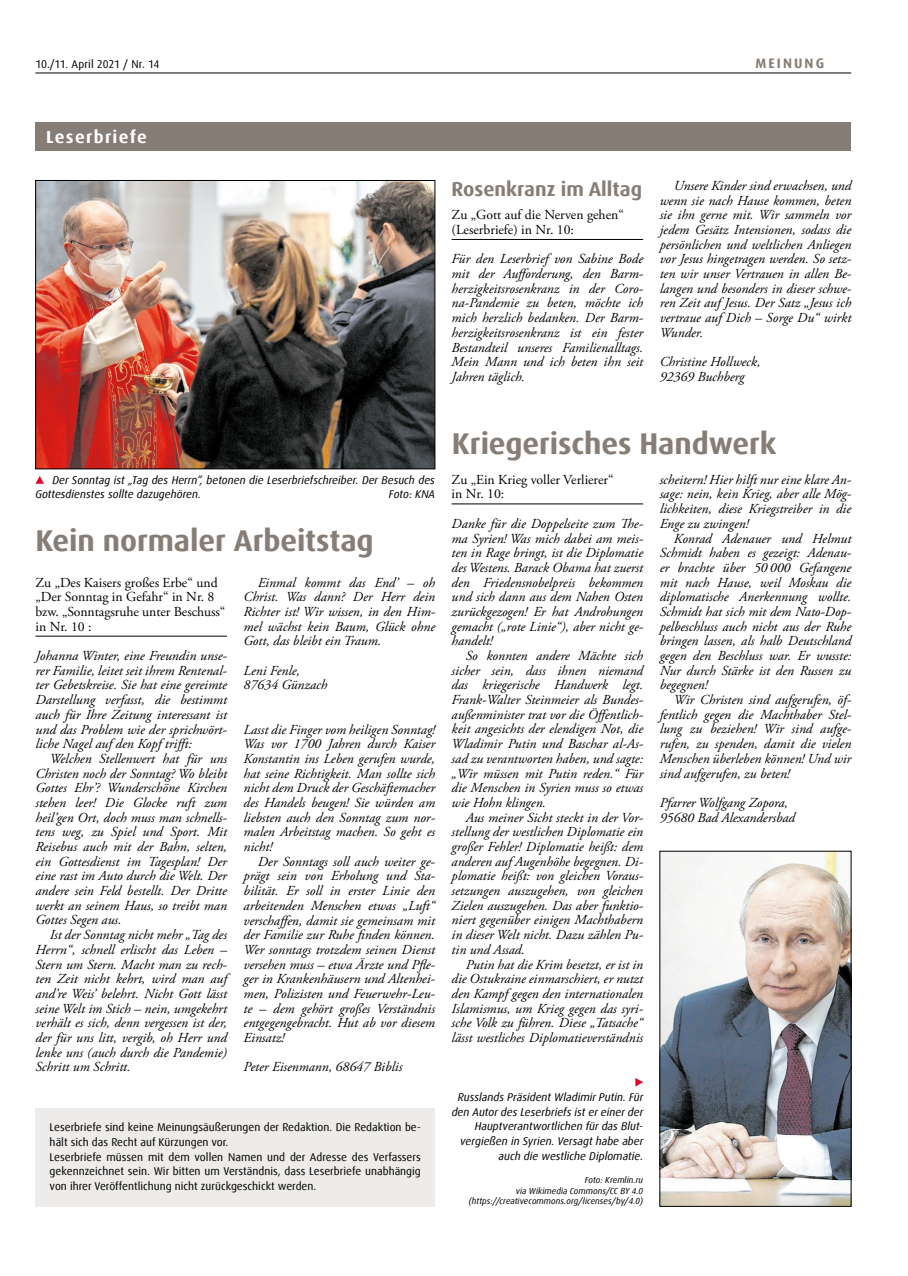
<style>
.page{position:relative;width:908px;height:1276px;background:#fff}
.page>*{position:absolute;margin:0;border:0;box-sizing:border-box;transform-origin:0 0}
.t1{font:700 30px "Dax Offc Pro";letter-spacing:-.005em;color:#867d76}
.t2{font:700 20px "Dax Offc Pro";color:#867d76}
.t3{font:700 17.5px "Dax Offc Pro";letter-spacing:.075em;color:#fff}
.t4{font:italic 13.75px/14.6px "Adobe Garamond Pro";color:#000;text-align:justify}
.t5{font:13.75px/14.6px "Adobe Garamond Pro";color:#000}
.t6{font:700 13.75px "Dax Offc Pro";letter-spacing:.15em;color:#867d76}
.t7{font:11.25px/14.8px "Dax Offc Pro";color:#000}
.t8{font:italic 11.25px/14.8px "Dax Offc Pro";color:#000}
.t9{font:italic 8.75px/10.6px "Dax Offc Pro";color:#000;text-align:right}
</style>
<div class="page">
<hr style="left:35px;top:73px;width:815px;height:1px;background:#000">
<div style="left:36px;top:1107px;width:399px;height:99px;background:#eeecea"></div>
<hr style="left:451px;top:504px;width:192px;height:1px;background:#000">
<hr style="left:35px;top:636px;width:192px;height:1px;background:#000">
<hr style="left:451px;top:239px;width:192px;height:1px;background:#000">
<div style="left:35px;top:122px;width:815px;height:29px;background:#867d76"></div>
<img style="left:37px;top:182px;width:396px;height:285px">
<div style="left:35px;top:180px;width:400px;height:289px;border:1px solid #000"></div>
<img style="left:661px;top:853px;width:187px;height:351px">
<svg style="left:35px;top:476px;width:9px;height:8px"></svg>
<svg style="left:635px;top:1078px;width:8px;height:8px"></svg>
<p class="t7" style="left:35px;top:56px;width:125px">10./11. April 2021 / Nr. 14</p>
<p class="t6" style="left:755px;top:54px;width:70px">MEINUNG</p>
<p class="t3" style="left:46px;top:125px;width:102px">Leserbriefe</p>
<h2 class="t2" style="left:451px;top:176px;width:192px">Rosenkranz im Alltag</h2>
<p class="t5" style="left:451px;top:208px;width:174px">Zu „Gott auf die Nerven gehen“ (Leserbriefe) in Nr. 10:</p>
<p class="t4" style="left:451px;top:252px;width:193px">Für den Leserbrief von Sabine Bode mit der Aufforderung, den Barm&shy;herzigkeitsrosenkranz in der Coro&shy;na-Pandemie zu beten, möchte ich mich herzlich bedanken. Der Barm&shy;herzigkeitsrosenkranz ist ein fester Bestandteil unseres Familienalltags.<br>Mein Mann und ich beten ihn seit Jahren täglich.</p>
<p class="t4" style="left:659px;top:179px;width:193px;text-indent:14px">Unsere Kinder sind erwachsen, und wenn sie nach Hause kommen, beten sie ihn gerne mit. Wir sammeln vor jedem Gesätz Intensionen, sodass die persönlichen und weltlichen Anliegen vor Jesus hingetragen werden. So setz&shy;ten wir unser Vertrauen in allen Be&shy;langen und besonders in dieser schwe&shy;ren Zeit auf Jesus. Der Satz „Jesus ich vertraue auf Dich – Sorge Du“ wirkt Wunder.</p>
<p class="t4" style="left:659px;top:355px;width:102px">Christine Hollweck,<br>92369 Buchberg</p>
<p class="t8" style="left:35px;top:472px;width:401px;text-indent:17px">Der Sonntag ist „Tag des Herrn“, betonen die Leserbriefschreiber. Der Besuch des<br>Gottesdienstes sollte dazugehören.</p>
<p class="t8" style="left:389px;top:487px;width:48px">Foto: KNA</p>
<h1 class="t1" style="left:36px;top:521px;width:339px">Kein normaler Arbeitstag</h1>
<p class="t5" style="left:35px;top:575px;width:191px">Zu „Des Kaisers großes Erbe“ und „Der Sonntag in Gefahr“ in Nr. 8 bzw. „Sonntagsruhe unter Beschuss“ in Nr. 10 :</p>
<p class="t4" style="left:35px;top:649px;width:193px">Johanna Winter, eine Freundin unse&shy;rer Familie, leitet seit ihrem Rentenal&shy;ter Gebetskreise. Sie hat eine gereimte Darstellung verfasst, die bestimmt auch für Ihre Zeitung interessant ist und das Problem wie der sprichwört&shy;liche Nagel auf den Kopf trifft:</p>
<p class="t4" style="left:35px;top:751px;width:193px;text-indent:14px">Welchen Stellenwert hat für uns Christen noch der Sonntag? Wo bleibt Gottes Ehr’? Wunderschöne Kirchen stehen leer! Die Glocke ruft zum heil’gen Ort, doch muss man schnells&shy;tens weg, zu Spiel und Sport. Mit Reisebus auch mit der Bahn, selten, ein Gottesdienst im Tagesplan! Der eine rast im Auto durch die Welt. Der andere sein Feld bestellt. Der Dritte werkt an seinem Haus, so treibt man Gottes Segen aus.</p>
<p class="t4" style="left:35px;top:928px;width:193px;text-indent:14px">Ist der Sonntag nicht mehr „Tag des Herrn“, schnell erlischt das Leben – Stern um Stern. Macht man zu rech&shy;ten Zeit nicht kehrt, wird man auf and’re Weis’ belehrt. Nicht Gott lässt seine Welt im Stich – nein, umgekehrt verhält es sich, denn vergessen ist der, der für uns litt, vergib, oh Herr und lenke uns (auch durch die Pandemie)<br>Schritt um Schritt.</p>
<p class="t4" style="left:243px;top:575px;width:193px;text-indent:14px">Einmal kommt das End’ – oh Christ. Was dann? Der Herr dein Richter ist! Wir wissen, in den Him&shy;mel wächst kein Baum, Glück ohne Gott, das bleibt ein Traum.</p>
<p class="t4" style="left:243px;top:663px;width:85px">Leni Fenle,<br>87634 Günzach</p>
<p class="t4" style="left:243px;top:722px;width:193px">Lasst die Finger vom heiligen Sonntag!<br>Was vor 1700 Jahren durch Kaiser Konstantin ins Leben gerufen wurde, hat seine Richtigkeit. Man sollte sich nicht dem Druck der Geschäftemacher des Handels beugen! Sie würden am liebsten auch den Sonntag zum nor&shy;malen Arbeitstag machen. So geht es nicht!</p>
<p class="t4" style="left:243px;top:854px;width:193px;text-indent:14px">Der Sonntags soll auch weiter ge&shy;prägt sein von Erholung und Sta&shy;bilität. Er soll in erster Linie den arbeitenden Menschen etwas „Luft“ verschaffen, damit sie gemeinsam mit der Familie zur Ruhe finden können.<br>Wer sonntags trotzdem seinen Dienst versehen muss – etwa Ärzte und Pfle&shy;ger in Krankenhäusern und Altenhei&shy;men, Polizisten und Feuerwehr-Leu&shy;te – dem gehört großes Verständnis entgegengebracht. Hut ab vor diesem Einsatz!</p>
<p class="t4" style="left:243px;top:1060px;width:160px">Peter Eisenmann, 68647 Biblis</p>
<p class="t7" style="left:50px;top:1120px;width:372px">Leserbriefe sind keine Meinungsäußerungen der Redaktion. Die Redaktion be&shy;hält sich das Recht auf Kürzungen vor.<br>Leserbriefe müssen mit dem vollen Namen und der Adresse des Verfassers gekennzeichnet sein. Wir bitten um Verständnis, dass Leserbriefe unabhängig von ihrer Veröffentlichung nicht zurückgeschickt werden.</p>
<h1 class="t1" style="left:451px;top:424px;width:326px">Kriegerisches Handwerk</h1>
<p class="t5" style="left:451px;top:472px;width:163px">Zu „Ein Krieg voller Verlierer“ in Nr. 10:</p>
<p class="t4" style="left:451px;top:516px;width:193px">Danke für die Doppelseite zum The&shy;ma Syrien! Was mich dabei am meis&shy;ten in Rage bringt, ist die Diplomatie des Westens. Barack Obama hat zuerst den Friedensnobelpreis bekommen und sich dann aus dem Nahen Osten zurückgezogen! Er hat Androhungen gemacht („rote Linie“), aber nicht ge&shy;handelt!</p>
<p class="t4" style="left:451px;top:649px;width:193px;text-indent:14px">So konnten andere Mächte sich sicher sein, dass ihnen niemand das kriegerische Handwerk legt.<br>Frank-Walter Steinmeier als Bundes&shy;außenminister trat vor die Öffentlich&shy;keit angesichts der elendigen Not, die Wladimir Putin und Baschar al-As&shy;sad zu verantworten haben, und sagte: „Wir müssen mit Putin reden.“ Für die Menschen in Syrien muss so etwas wie Hohn klingen.</p>
<p class="t4" style="left:451px;top:810px;width:193px;text-indent:14px">Aus meiner Sicht steckt in der Vor&shy;stellung der westlichen Diplomatie ein großer Fehler! Diplomatie heißt: dem anderen auf Augenhöhe begegnen. Di&shy;plomatie heißt: von gleichen Voraus&shy;setzungen auszugehen, von gleichen Zielen auszugehen. Das aber funktio&shy;niert gegenüber einigen Machthabern in dieser Welt nicht. Dazu zählen Pu&shy;tin und Assad.</p>
<p class="t4" style="left:451px;top:957px;width:193px;text-indent:14px">Putin hat die Krim besetzt, er ist in die Ostukraine einmarschiert, er nutzt den Kampf gegen den internationalen Islamismus, um Krieg gegen das syri&shy;sche Volk zu führen. Diese „Tatsache“ lässt westliches Diplomatieverständnis</p>
<p class="t4" style="left:659px;top:472px;width:193px">scheitern! Hier hilft nur eine klare An&shy;sage: nein, kein Krieg, aber alle Mög&shy;lichkeiten, diese Kriegstreiber in die Enge zu zwingen!</p>
<p class="t4" style="left:659px;top:531px;width:193px;text-indent:14px">Konrad Adenauer und Helmut Schmidt haben es gezeigt: Adenau&shy;er brachte über 50 000 Gefangene mit nach Hause, weil Moskau die diplomatische Anerkennung wollte.<br>Schmidt hat sich mit dem Nato-Dop&shy;pelbeschluss auch nicht aus der Ruhe bringen lassen, als halb Deutschland gegen den Beschluss war. Er wusste:<br>Nur durch Stärke ist den Russen zu begegnen!</p>
<p class="t4" style="left:659px;top:693px;width:193px;text-indent:14px">Wir Christen sind aufgerufen, öf&shy;fentlich gegen die Machthaber Stel&shy;lung zu beziehen! Wir sind aufge&shy;rufen, zu spenden, damit die vielen Menschen überleben können! Und wir sind aufgerufen, zu beten!</p>
<p class="t4" style="left:659px;top:795px;width:137px">Pfarrer Wolfgang Zopora,<br>95680 Bad Alexandersbad</p>
<p class="t8" style="left:451px;top:1089px;width:193px;text-align:right">Russlands Präsident Wladimir Putin. Für den Autor des Leserbriefs ist er einer der Hauptverantwortlichen für das Blut&shy;vergießen in Syrien. Versagt habe aber auch die westliche Diplomatie.</p>
<p class="t9" style="left:468px;top:1174px;width:176px">Foto: Kremlin.ru<br>via Wikimedia Commons/CC BY 4.0 (https://creativecommons.org/licenses/by/4.0)</p>
</div>
